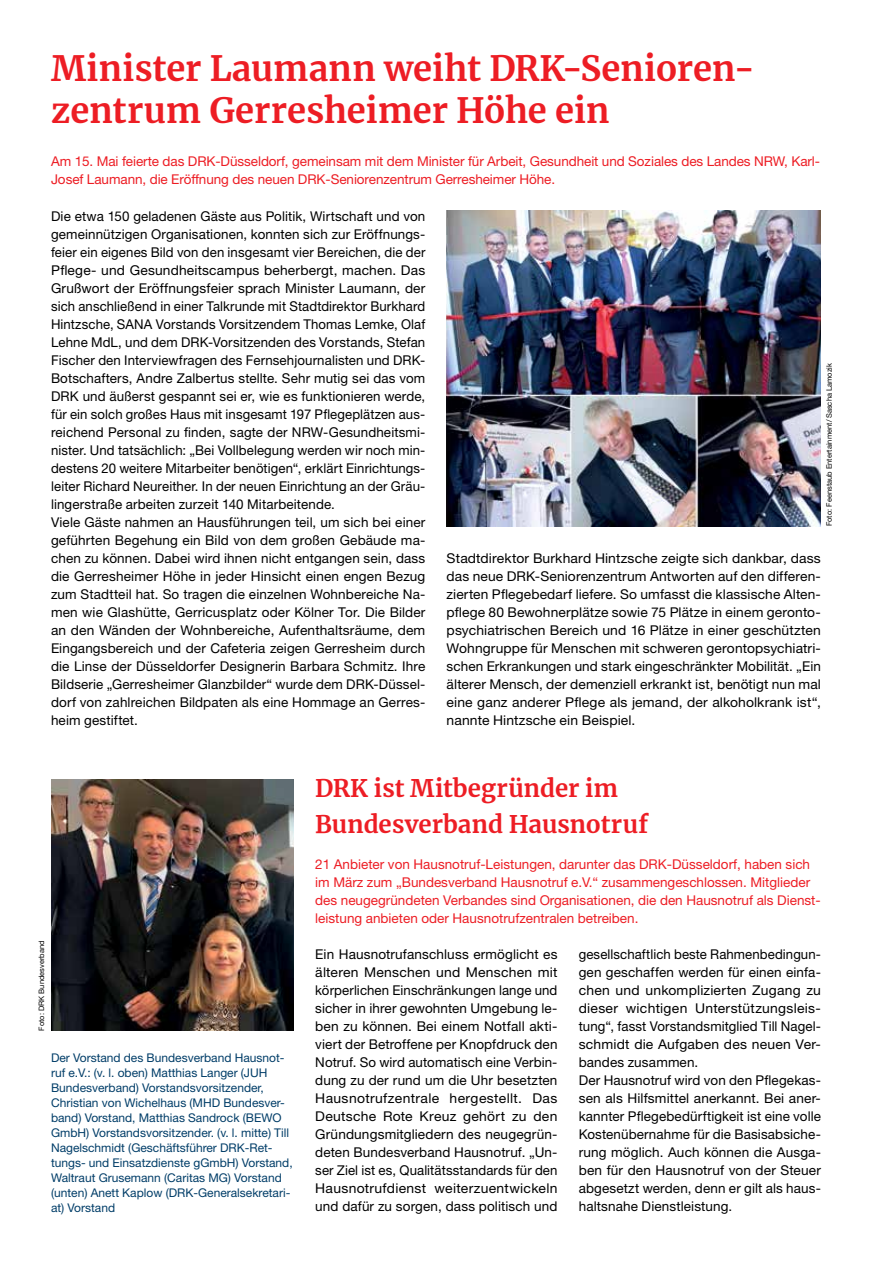
<style>
.page{position:relative;width:872px;height:1263px;background:#fff}
.page>*{position:absolute;margin:0;border:0;box-sizing:border-box;transform-origin:0 0}
.MGB_Headline{font:700 34.5px/42px "Merriweather";letter-spacing:.005em;color:#ed1d24}
.MGB_Headline-2{font:700 24px/36px "Merriweather";letter-spacing:.005em;color:#ed1d24}
.MGB_Copy{font:13.5px/18px "Helvetica Neue LT Pro";letter-spacing:.01em;color:#000;text-align:justify}
.MGB_Vorspann_Rot{font:13.5px/18px "Helvetica Neue LT Pro";color:#ed1d24}
.MGB_BU{font:12px/15px "Helvetica Neue LT Pro";color:#003d68}
.MGB_Fotocredits{font:7.5px "Helvetica Neue LT Pro";color:#000}
</style>
<div class="page">
<img style="left:446px;top:211px;width:375px;height:315px">
<img style="left:51px;top:779px;width:242px;height:252px">
<p class="MGB_Headline" style="left:51px;top:47px;width:698px">Minister Laumann weiht DRK-Senioren&shy;zentrum Gerresheimer Höhe ein</p>
<p class="MGB_Vorspann_Rot" style="left:51px;top:152px;width:770px">Am 15. Mai feierte das DRK-Düsseldorf, gemeinsam mit dem Minister für Arbeit, Gesundheit und Soziales des Landes NRW, Karl-<br>Josef Laumann, die Eröffnung des neuen DRK-Seniorenzentrum Gerresheimer Höhe.</p>
<p class="MGB_Copy" style="left:51px;top:206px;width:376px">Die etwa 150 geladenen Gäste aus Politik, Wirtschaft und von gemeinnützigen Organisationen, konnten sich zur Eröffnungs&shy;feier ein eigenes Bild von den insgesamt vier Bereichen, die der Pflege- und Gesundheitscampus beherbergt, machen. Das Grußwort der Eröffnungsfeier sprach Minister Laumann, der sich anschließend in einer Talkrunde mit Stadtdirektor Burkhard Hintzsche, SANA Vorstands Vorsitzendem Thomas Lemke, Olaf Lehne MdL, und dem DRK-Vorsitzenden des Vorstands, Stefan Fischer den Interviewfragen des Fernsehjournalisten und DRK-Botschafters, Andre Zalbertus stellte. Sehr mutig sei das vom DRK und äußerst gespannt sei er, wie es funktionieren werde, für ein solch großes Haus mit insgesamt 197 Pflegeplätzen aus&shy;reichend Personal zu finden, sagte der NRW-Gesundheitsmi&shy;nister. Und tatsächlich: „Bei Vollbelegung werden wir noch min&shy;destens 20 weitere Mitarbeiter benötigen“, erklärt Einrichtungs&shy;leiter Richard Neureither. In der neuen Einrichtung an der Gräu&shy;lingerstraße arbeiten zurzeit 140 Mitarbeitende.</p>
<p class="MGB_Copy" style="left:51px;top:512px;width:376px">Viele Gäste nahmen an Hausführungen teil, um sich bei einer geführten Begehung ein Bild von dem großen Gebäude ma&shy;chen zu können. Dabei wird ihnen nicht entgangen sein, dass die Gerresheimer Höhe in jeder Hinsicht einen engen Bezug zum Stadtteil hat. So tragen die einzelnen Wohnbereiche Na&shy;men wie Glashütte, Gerricusplatz oder Kölner Tor. Die Bilder an den Wänden der Wohnbereiche, Aufenthaltsräume, dem Eingangsbereich und der Cafeteria zeigen Gerresheim durch die Linse der Düsseldorfer Designerin Barbara Schmitz. Ihre Bildserie „Gerresheimer Glanzbilder“ wurde dem DRK-Düssel&shy;dorf von zahlreichen Bildpaten als eine Hommage an Gerres&shy;heim gestiftet.</p>
<p class="MGB_Fotocredits" style="left:824px;top:526px;width:165px;rotate:-90deg">Foto: Feenstaub Entertainment/Sascha Lamozik</p>
<p class="MGB_Copy" style="left:446px;top:548px;width:376px">Stadtdirektor Burkhard Hintzsche zeigte sich dankbar, dass das neue DRK-Seniorenzentrum Antworten auf den differen&shy;zierten Pflegebedarf liefere. So umfasst die klassische Alten&shy;pflege 80 Bewohnerplätze sowie 75 Plätze in einem geronto&shy;psychiatrischen Bereich und 16 Plätze in einer geschützten Wohngruppe für Menschen mit schweren gerontopsychiatri&shy;schen Erkrankungen und stark eingeschränkter Mobilität. „Ein älterer Mensch, der demenziell erkrankt ist, benötigt nun mal eine ganz anderer Pflege als jemand, der alkoholkrank ist“, nannte Hintzsche ein Beispiel.</p>
<p class="MGB_Fotocredits" style="left:37px;top:1031px;width:92px;rotate:-90deg">Foto: DRK Bundesverband</p>
<p class="MGB_BU" style="left:51px;top:1050px;width:243px">Der Vorstand des Bundesverband Hausnot&shy;ruf e.V.: (v. l. oben) Matthias Langer (JUH Bundesverband) Vorstandsvorsitzender, Christian von Wichelhaus (MHD Bundesver&shy;band) Vorstand, Matthias Sandrock (BEWO GmbH) Vorstandsvorsitzender. (v. l. mitte) Till Nagelschmidt (Geschäftsführer DRK-Ret&shy;tungs- und Einsatzdienste gGmbH) Vorstand, Waltraut Grusemann (Caritas MG) Vorstand (unten) Anett Kaplow (DRK-Generalsekretari&shy;at) Vorstand</p>
<p class="MGB_Headline-2" style="left:315px;top:770px;width:334px">DRK ist Mitbegründer im<br>Bundesverband Hausnotruf</p>
<p class="MGB_Vorspann_Rot" style="left:315px;top:855px;width:507px">21 Anbieter von Hausnotruf-Leistungen, darunter das DRK-Düsseldorf, haben sich im März zum „Bundesverband Hausnotruf e.V.“ zusammengeschlossen. Mitglieder des neugegründeten Verbandes sind Organisationen, die den Hausnotruf als Dienst&shy;leistung anbieten oder Hausnotrufzentralen betreiben.</p>
<p class="MGB_Copy" style="left:315px;top:944px;width:244px">Ein Hausnotrufanschluss ermöglicht es älteren Menschen und Menschen mit körperlichen Einschränkungen lange und sicher in ihrer gewohnten Umgebung le&shy;ben zu können. Bei einem Notfall akti&shy;viert der Betroffene per Knopfdruck den Notruf. So wird automatisch eine Verbin&shy;dung zu der rund um die Uhr besetzten Hausnotrufzentrale hergestellt. Das Deutsche Rote Kreuz gehört zu den Gründungsmitgliedern des neugegrün&shy;deten Bundesverband Hausnotruf. „Un&shy;ser Ziel ist es, Qualitätsstandards für den Hausnotrufdienst weiterzuentwickeln und dafür zu sorgen, dass politisch und</p>
<p class="MGB_Copy" style="left:579px;top:944px;width:244px">gesellschaftlich beste Rahmenbedingun&shy;gen geschaffen werden für einen einfa&shy;chen und unkomplizierten Zugang zu dieser wichtigen Unterstützungsleis&shy;tung“, fasst Vorstandsmitglied Till Nagel&shy;schmidt die Aufgaben des neuen Ver&shy;bandes zusammen.</p>
<p class="MGB_Copy" style="left:579px;top:1070px;width:244px">Der Hausnotruf wird von den Pflegekas&shy;sen als Hilfsmittel anerkannt. Bei aner&shy;kannter Pflegebedürftigkeit ist eine volle Kostenübernahme für die Basisabsiche&shy;rung möglich. Auch können die Ausga&shy;ben für den Hausnotruf von der Steuer abgesetzt werden, denn er gilt als haus&shy;haltsnahe Dienstleistung.</p>
</div>
